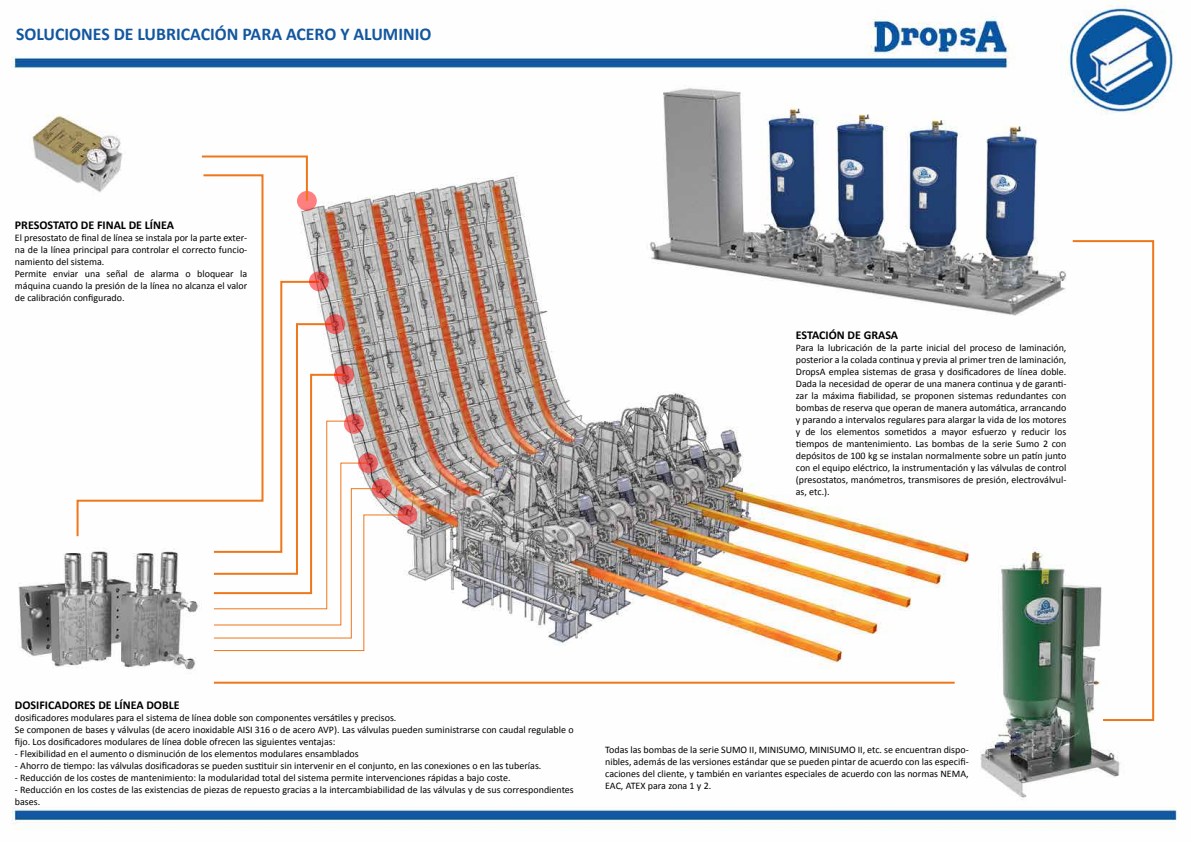
<style>
.page{position:relative;width:1191px;height:842px;background:#fff}
.page>*{position:absolute;margin:0;border:0;box-sizing:border-box;transform-origin:0 0}
.t1{font:700 18px "Calibri";color:#12579f}
.t2{font:700 12px "Calibri";color:#000}
.t3{font:10px/12px "Calibri";color:#000}
</style>
<div class="page">
<img style="left:11px;top:1px;width:1166px;height:829px">
<svg style="left:76px;top:173px;width:188px;height:365px"></svg>
<svg style="left:212px;top:280px;width:195px;height:371px"></svg>
<svg style="left:1070px;top:239px;width:85px;height:483px"></svg>
<hr style="left:214px;top:682px;width:740px;height:2px;background:#ee771b">
<svg style="left:309px;top:271px;width:20px;height:20px"></svg>
<svg style="left:297px;top:191px;width:20px;height:20px"></svg>
<svg style="left:325px;top:314px;width:20px;height:20px"></svg>
<svg style="left:334px;top:365px;width:20px;height:20px"></svg>
<svg style="left:344px;top:414px;width:20px;height:20px"></svg>
<svg style="left:358px;top:453px;width:20px;height:20px"></svg>
<svg style="left:372px;top:479px;width:20px;height:20px"></svg>
<svg style="left:397px;top:505px;width:20px;height:20px"></svg>
<svg style="left:200px;top:154px;width:109px;height:49px"></svg>
<h1 class="t1" style="left:16px;top:23px;width:417px">SOLUCIONES DE LUBRICACIÓN PARA ACERO Y ALUMINIO</h1>
<p class="t2" style="left:15px;top:217px;width:161px">PRESOSTATO DE FINAL DE LÍNEA</p>
<p class="t3" style="left:15px;top:231px;width:234px">El presostato de final de línea se instala por la parte exter&shy;na de la línea principal para controlar el correcto funcio&shy;namiento del sistema.<br>Permite enviar una señal de alarma o bloquear la máquina cuando la presión de la línea no alcanza el valor de calibración configurado.</p>
<p class="t2" style="left:796px;top:328px;width:104px">ESTACIÓN DE GRASA</p>
<p class="t3" style="left:796px;top:341px;width:272px;text-align:justify">Para la lubricación de la parte inicial del proceso de laminación, posterior a la colada continua y previa al primer tren de laminación, DropsA emplea sistemas de grasa y dosificadores de línea doble.<br>Dada la necesidad de operar de una manera continua y de garanti&shy;zar la máxima fiabilidad, se proponen sistemas redundantes con bombas de reserva que operan de manera automática, arrancando y parando a intervalos regulares para alargar la vida de los motores y de los elementos sometidos a mayor esfuerzo y reducir los tiempos de mantenimiento. Las bombas de la serie Sumo 2 con depósitos de 100 kg se instalan normalmente sobre un patín junto con el equipo eléctrico, la instrumentación y las válvulas de control (presostatos, manómetros, transmisores de presión, electroválvul&shy;as, etc.).</p>
<p class="t2" style="left:15px;top:697px;width:166px">DOSIFICADORES DE LÍNEA DOBLE</p>
<p class="t3" style="left:15px;top:711px;width:560px">dosificadores modulares para el sistema de línea doble son componentes versátiles y precisos.<br>Se componen de bases y válvulas (de acero inoxidable AISI 316 o de acero AVP). Las válvulas pueden suministrarse con caudal regulable o fijo. Los dosificadores modulares de línea doble ofrecen las siguientes ventajas:</p>
<p class="t3" style="left:15px;top:747px;width:345px">- Flexibilidad en el aumento o disminución de los elementos modulares ensamblados</p>
<p class="t3" style="left:15px;top:759px;width:528px">- Ahorro de tiempo: las válvulas dosificadoras se pueden sustituir sin intervenir en el conjunto, en las conexiones o en las tuberías.</p>
<p class="t3" style="left:15px;top:771px;width:497px">- Reducción de los costes de mantenimiento: la modularidad total del sistema permite intervenciones rápidas a bajo coste.</p>
<p class="t3" style="left:15px;top:783px;width:560px">- Reducción en los costes de las existencias de piezas de repuesto gracias a la intercambiabilidad de las válvulas y de sus correspondientes bases.</p>
<p class="t3" style="left:605px;top:743px;width:365px;text-align:justify">Todas las bombas de la serie SUMO II, MINISUMO, MINISUMO II, etc. se encuentran dispo&shy;nibles, además de las versiones estándar que se pueden pintar de acuerdo con las especifi&shy;caciones del cliente, y también en variantes especiales de acuerdo con las normas NEMA, EAC, ATEX para zona 1 y 2.</p>
</div>
